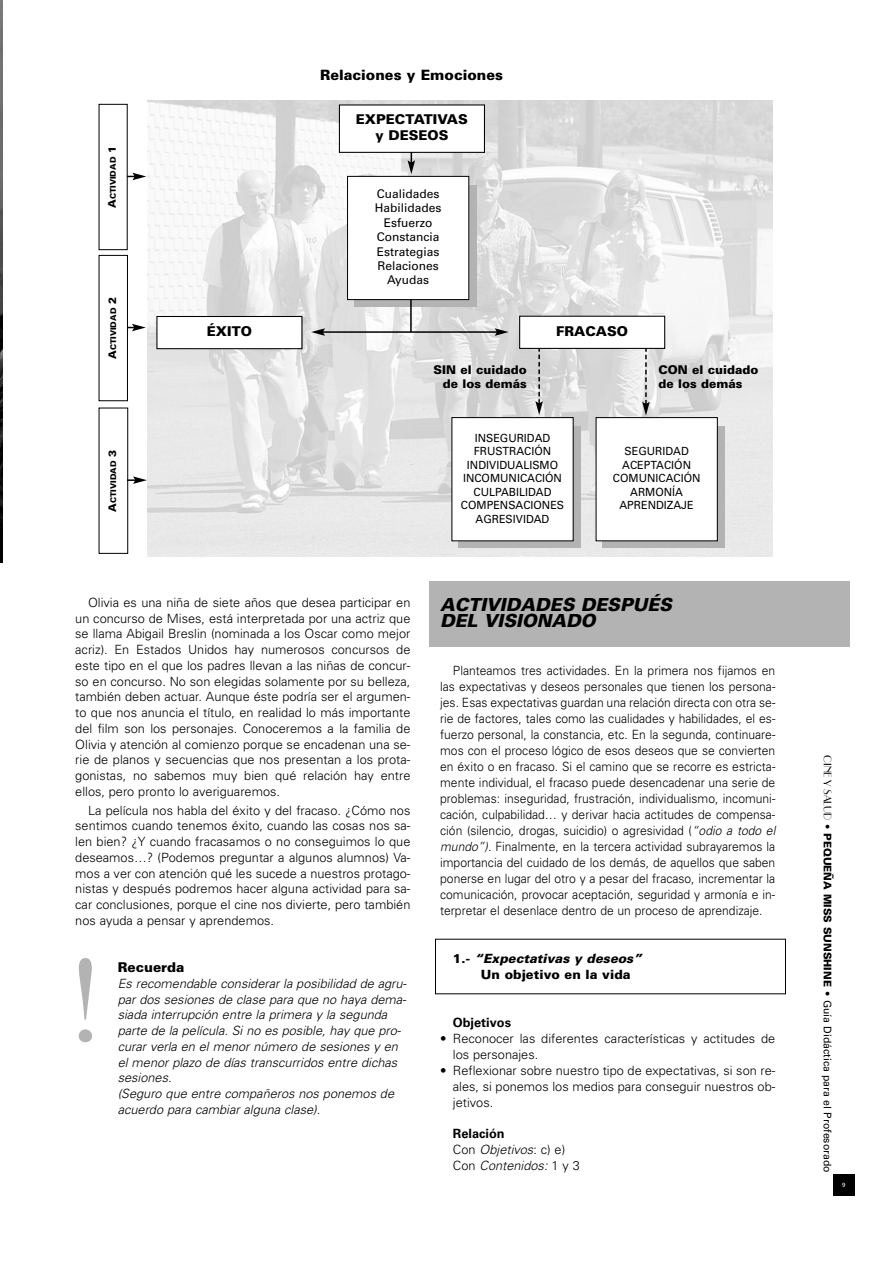
<style>
.page{position:relative;width:893px;height:1263px;background:#fff}
.page>*{position:absolute;margin:0;border:0;box-sizing:border-box;transform-origin:0 0}
.t1{font:123px "Times";color:#b3b3b3}
.t2{font:italic 900 18px/16.6px "Univers";color:#000}
.t3{font:900 14.25px "Univers";color:#000}
.t4{font:900 13.5px/16.2px "Univers";color:#000;text-align:center}
.t5{font:300 12.75px/15.8px "Univers";color:#000;text-align:justify}
.t6{font:300 12.75px/15.9px "Univers";color:#000;text-align:justify;scale:.95 1}
.t7{font:italic 300 12.75px/15.8px "Univers";color:#000}
.t8{font:900 12.75px/15.9px "Univers";color:#000}
.t9{font:700 12.75px "Univers";color:#000}
.t10{font:12px/14.4px "Univers";color:#000;text-align:center}
.t11{font:900 12px/14.4px "Univers";color:#000;text-align:right}
.t12{font:11.25px/13.5px "Univers";color:#000;text-align:center;scale:.96 1}
.t13{font:10.5px "Univers";color:#000}
.t14{font:900 7.8px "Univers";color:#000}
.t15{font:6px "Frutiger";color:#fff}
.s1{font-size:10.5px}
.s2{font-style:italic}
.s3{font-weight:700;font-style:normal}
.s4{font-style:normal}
.s5{font-family:"Parisian"}
.s6{font-weight:900}
</style>
<div class="page">
<img style="left:148px;top:100px;width:624px;height:456px">
<div style="left:354px;top:185px;width:122px;height:122px;background:linear-gradient(to right,#b3b3b3,#b3b3b3)"></div>
<hr style="left:322px;top:331px;width:175px;height:2px;background:#000">
<svg style="left:311px;top:328px;width:14px;height:8px"></svg>
<svg style="left:495px;top:328px;width:14px;height:8px"></svg>
<hr style="left:410px;top:288px;width:2px;height:44px;background:#000">
<div style="left:429px;top:581px;width:421px;height:65px;background:#b3b3b3"></div>
<div style="left:833px;top:1174px;width:21px;height:21px;background:#000"></div>
<img style="left:0;top:0;width:2px;height:563px">
<svg style="left:128px;top:173px;width:18px;height:7px"></svg>
<svg style="left:128px;top:324px;width:18px;height:7px"></svg>
<svg style="left:128px;top:476px;width:19px;height:8px"></svg>
<div style="left:99px;top:255px;width:29px;height:146px;border:1px solid #000"></div>
<div style="left:99px;top:408px;width:29px;height:146px;border:1px solid #000"></div>
<svg style="left:408px;top:153px;width:7px;height:21px"></svg>
<svg style="left:535px;top:349px;width:8px;height:66px"></svg>
<svg style="left:642px;top:349px;width:8px;height:67px"></svg>
<div style="left:340px;top:105px;width:144px;height:47px;background:#fff"></div>
<div style="left:339px;top:104px;width:146px;height:49px;border:1px solid #000"></div>
<div style="left:348px;top:177px;width:120px;height:122px;background:#fff"></div>
<div style="left:347px;top:176px;width:122px;height:124px;border:1px solid #000"></div>
<svg style="left:458px;top:426px;width:122px;height:122px;background:#a1a1a1"></svg>
<div style="left:452px;top:418px;width:121px;height:122px;background:#fff"></div>
<div style="left:603px;top:426px;width:122px;height:122px;background:#b3b3b3"></div>
<div style="left:596px;top:418px;width:121px;height:122px;background:#fff"></div>
<div style="left:596px;top:417px;width:122px;height:124px;border:1px solid #000"></div>
<div style="left:157px;top:317px;width:144px;height:31px;background:#fff"></div>
<div style="left:156px;top:316px;width:146px;height:33px;border:1px solid #000"></div>
<div style="left:520px;top:317px;width:144px;height:31px;background:#fff"></div>
<div style="left:519px;top:316px;width:146px;height:33px;border:1px solid #000"></div>
<p class="t3" style="left:320px;top:70px;width:185px">Relaciones y Emociones</p>
<p class="t14" style="left:110px;top:208px;width:64px;rotate:-90deg"><span class="s1">A</span>CTIVIDAD <span class="s1">1</span></p>
<p class="t14" style="left:110px;top:359px;width:64px;rotate:-90deg"><span class="s1">A</span>CTIVIDAD <span class="s1">2</span></p>
<p class="t14" style="left:111px;top:512px;width:64px;rotate:-90deg"><span class="s1">A</span>CTIVIDAD <span class="s1">3</span></p>
<p class="t4" style="left:356px;top:112px;width:113px">EXPECTATIVAS y DESEOS</p>
<p class="t10" style="left:375px;top:188px;width:68px">Cualidades<br>Habilidades<br>Esfuerzo<br>Constancia<br>Estrategias<br>Relaciones<br>Ayudas</p>
<p class="t4" style="left:207px;top:324px;width:46px">ÉXITO</p>
<p class="t4" style="left:556px;top:324px;width:73px">FRACASO</p>
<p class="t11" style="left:433px;top:363px;width:95px">SIN el cuidado de los demás</p>
<p class="t11" style="left:658px;top:363px;width:102px;text-align:left">CON el cuidado de los demás</p>
<p class="t12" style="left:461px;top:432px;width:109px">INSEGURIDAD<br>FRUSTRACIÓN<br>INDIVIDUALISMO<br>INCOMUNICACIÓN<br>CULPABILIDAD<br>COMPENSACIONES<br>AGRESIVIDAD</p>
<p class="t12" style="left:613px;top:445px;width:93px">SEGURIDAD<br>ACEPTACIÓN<br>COMUNICACIÓN<br>ARMONÍA<br>APRENDIZAJE</p>
<p class="t5" style="left:75px;top:595px;width:337px;text-indent:13px">Olivia es una niña de siete años que desea participar en un concurso de Mises, está interpretada por una actriz que se llama Abigail Breslin (nominada a los Oscar como mejor acriz). En Estados Unidos hay numerosos concursos de este tipo en el que los padres llevan a las niñas de concur&shy;so en concurso. No son elegidas solamente por su belleza, también deben actuar. Aunque éste podría ser el argumen&shy;to que nos anuncia el título, en realidad lo más importante del film son los personajes. Conoceremos a la familia de Olivia y atención al comienzo porque se encadenan una se&shy;rie de planos y secuencias que nos presentan a los prota&shy;gonistas, no sabemos muy bien qué relación hay entre ellos, pero pronto lo averiguaremos.</p>
<p class="t5" style="left:75px;top:803px;width:337px;text-indent:13px">La película nos habla del éxito y del fracaso. ¿Cómo nos sentimos cuando tenemos éxito, cuando las cosas nos sa&shy;len bien? ¿Y cuando fracasamos o no conseguimos lo que deseamos…? (Podemos preguntar a algunos alumnos) Va&shy;mos a ver con atención qué les sucede a nuestros protago&shy;nistas y después podremos hacer alguna actividad para sa&shy;car conclusiones, porque el cine nos divierte, pero también nos ayuda a pensar y aprendemos.</p>
<p class="t4" style="left:118px;top:960px;width:68px">Recuerda</p>
<p class="t7" style="left:118px;top:976px;width:290px">Es recomendable considerar la posibilidad de agru&shy;par dos sesiones de clase para que no haya dema&shy;siada interrupción entre la primera y la segunda parte de la película. Si no es posible, hay que pro&shy;curar verla en el menor número de sesiones y en el menor plazo de días transcurridos entre dichas sesiones.<br>(Seguro que entre compañeros nos ponemos de acuerdo para cambiar alguna clase).</p>
<h1 class="t1" style="left:63px;top:955px;width:42px">!</h1>
<h2 class="t2" style="left:440px;top:597px;width:237px">ACTIVIDADES DESPUÉS<br>DEL VISIONADO</h2>
<p class="t6" style="left:440px;top:664px;width:354px;text-indent:13px">Planteamos tres actividades. En la primera nos fijamos en las expectativas y deseos personales que tienen los persona&shy;jes. Esas expectativas guardan una relación directa con otra se&shy;rie de factores, tales como las cualidades y habilidades, el es&shy;fuerzo personal, la constancia, etc. En la segunda, continuare&shy;mos con el proceso lógico de esos deseos que se convierten en éxito o en fracaso. Si el camino que se recorre es estricta&shy;mente individual, el fracaso puede desencadenar una serie de problemas: inseguridad, frustración, individualismo, incomuni&shy;cación, culpabilidad… y derivar hacia actitudes de compensa&shy;ción (silencio, drogas, suicidio) o agresividad (<span class="s2">“odio a todo el mundo”).</span> Finalmente, en la tercera actividad subrayaremos la importancia del cuidado de los demás, de aquellos que saben ponerse en lugar del otro y a pesar del fracaso, incrementar la comunicación, provocar aceptación, seguridad y armonía e in&shy;terpretar el desenlace dentro de un proceso de aprendizaje.</p>
<p class="t8" style="left:481px;top:951px;width:165px;text-indent:-28px">1 . - <span class="s2">“Expectativas y deseos”<br></span>Un objetivo en la vida</p>
<p class="t9" style="left:453px;top:1017px;width:60px">Objetivos</p>
<p class="t5" style="left:453px;top:1031px;width:324px;text-indent:-13px">• Reconocer las diferentes características y actitudes de los personajes.</p>
<p class="t5" style="left:453px;top:1063px;width:324px;text-indent:-13px">• Reflexionar sobre nuestro tipo de expectativas, si son re&shy;ales, si ponemos los medios para conseguir nuestros ob&shy;jetivos.</p>
<p class="t7" style="left:453px;top:1127px;width:128px"><span class="s3">Relación<br></span><span class="s4">Con</span> Objetivos<span class="s4">: c) e)<br>Con</span> Contenidos: <span class="s4">1 y 3</span></p>
<p class="t13" style="left:831px;top:755px;width:419px;rotate:90deg"><span class="s5">CINE Y SALUD</span> <span class="s6">• PEQUEÑA MISS SUNSHINE •</span> Guía Didáctica para el Profesorado</p>
<p class="t15" style="left:842px;top:1182px;width:5px">9</p>
</div>
